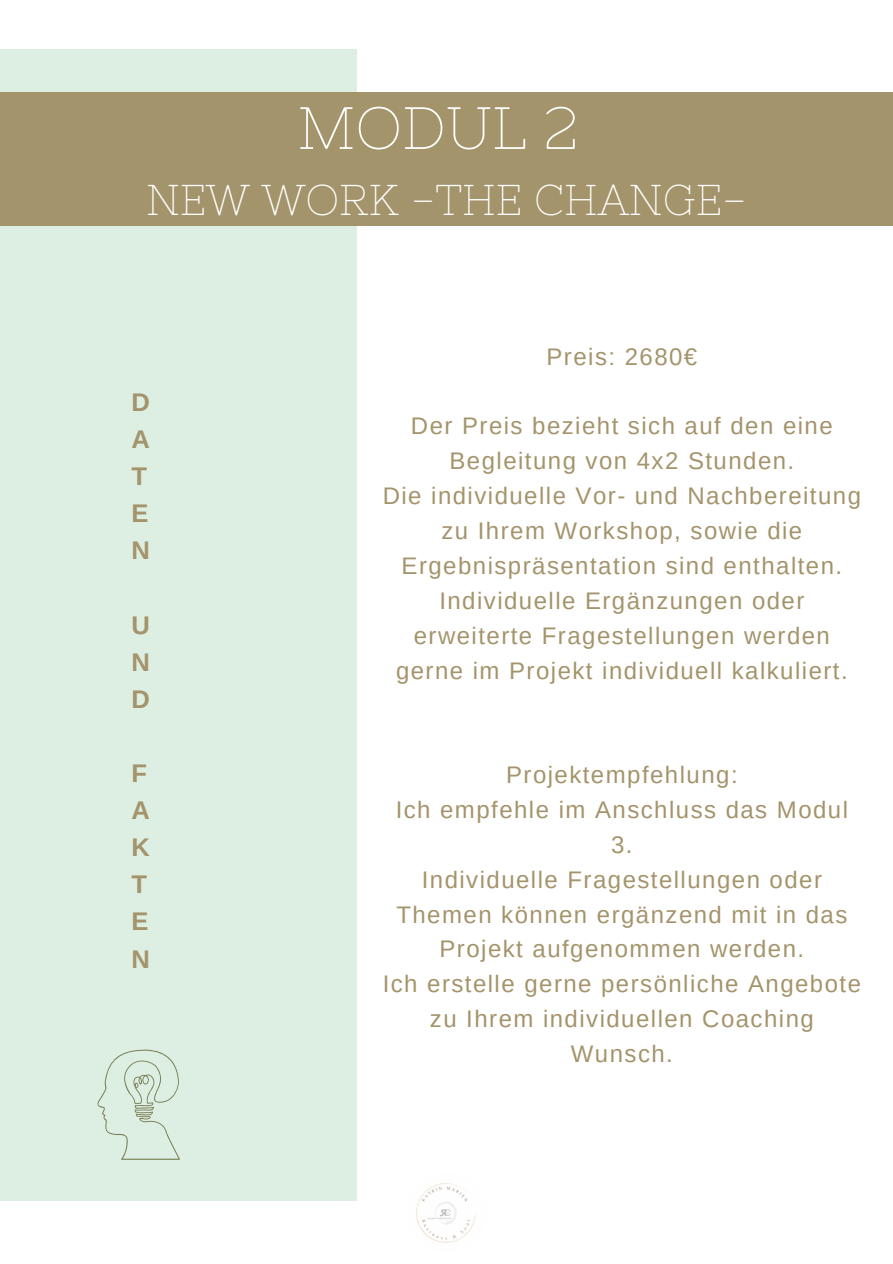
<style>
.page{position:relative;width:893px;height:1264px;background:#fff}
.page>*{position:absolute;margin:0;border:0;box-sizing:border-box;transform-origin:0 0}
.t1{font:59.55px "Nixie One";color:#fff}
.t2{font:43.05px "Nixie One";color:#fff}
.t3{font:700 25.5px/37px "Arimo";color:#a4946b;text-align:justify}
.t4{font:24px/34.8px "Arimo";letter-spacing:.06em;color:#a4946b;text-align:center}
</style>
<div class="page">
<div style="left:0;top:49px;width:356px;height:1151px;background:#ddeee3"></div>
<div style="left:0;top:92px;width:892px;height:133px;background:#a4946b"></div>
<img style="left:407px;top:1173px;width:79px;height:78px;border-radius:50%">
<svg style="left:97px;top:1049px;width:83px;height:110px"></svg>
<h1 class="t1" style="left:297px;top:94px;width:282px">MODUL 2</h1>
<h2 class="t2" style="left:146px;top:176px;width:602px">NEW WORK -THE CHANGE-</h2>
<p class="t3" style="left:131px;top:383px;width:20px">D A T E N</p>
<p class="t3" style="left:131px;top:606px;width:20px">U N D</p>
<p class="t3" style="left:131px;top:754px;width:20px">F A K T E N</p>
<p class="t4" style="left:546px;top:339px;width:152px">Preis: 2680€</p>
<p class="t4" style="left:382px;top:409px;width:480px">Der Preis bezieht sich auf den eine Begleitung von 4x2 Stunden.<br>Die individuelle Vor- und Nachbereitung zu Ihrem Workshop, sowie die Ergebnispräsentation sind enthalten.<br>Individuelle Ergänzungen oder erweiterte Fragestellungen werden gerne im Projekt individuell kalkuliert.</p>
<p class="t4" style="left:382px;top:757px;width:480px">Projektempfehlung:<br>Ich empfehle im Anschluss das Modul<br>3.<br>Individuelle Fragestellungen oder<br>Themen können ergänzend mit in das<br>Projekt aufgenommen werden.<br>Ich erstelle gerne persönliche Angebote zu Ihrem individuellen Coaching<br>Wunsch.</p>
</div>
